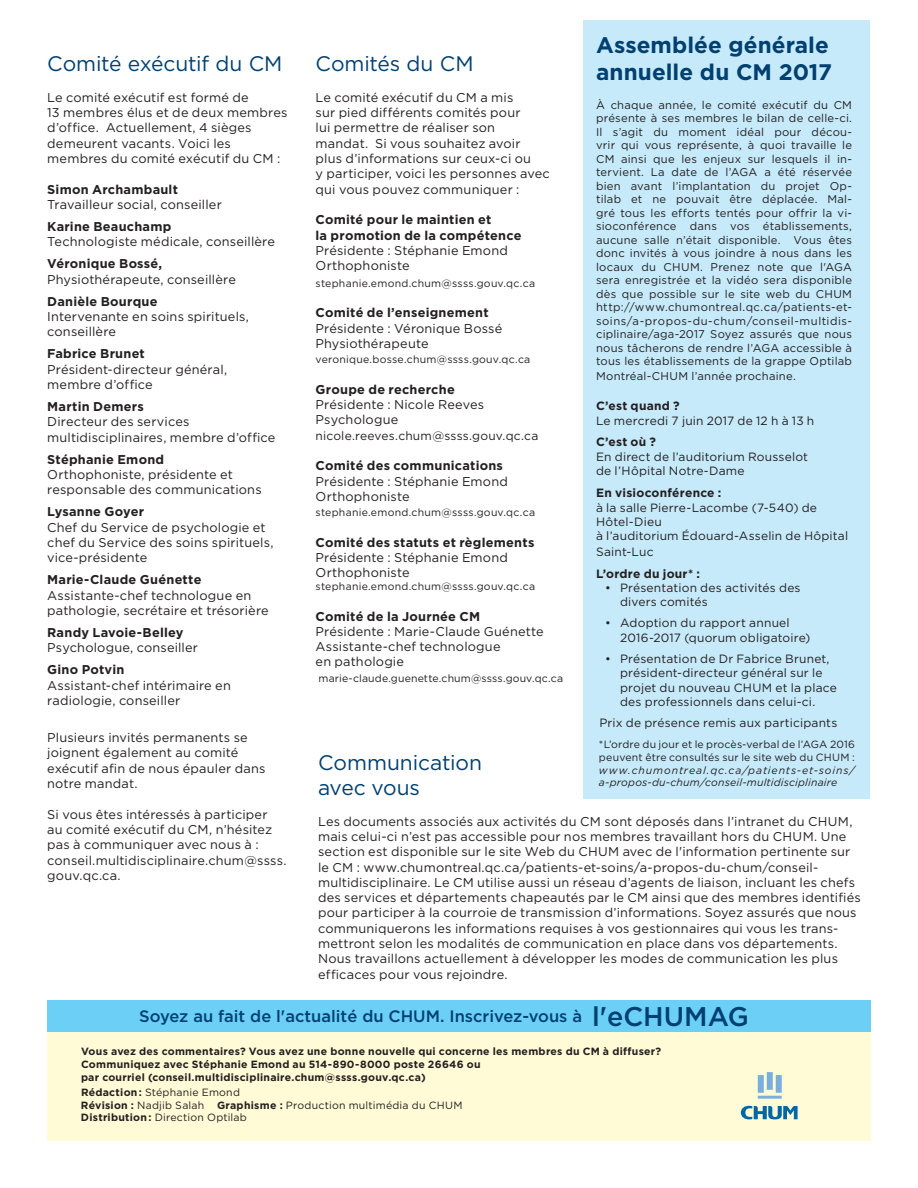
<style>
.page{position:relative;width:918px;height:1188px;background:#fff}
.page>*{position:absolute;margin:0;border:0;box-sizing:border-box;transform-origin:0 0}
.t1{font:700 22.5px/27px "Gotham";color:#004071}
.t2{font:21px/25.2px "Gotham";letter-spacing:-.005em;color:#004071}
.t3{font:500 16.5px "Gotham";color:#004071}
.t4{font:12.75px/15.3px "Gotham";letter-spacing:.015em;color:#231f20}
.t5{font:700 12.75px/15.3px "Gotham";letter-spacing:.02em;color:#231f20}
.t6{font:12px/14.4px "Gotham";letter-spacing:.015em;color:#231f20}
.t7{font:700 12px "Gotham";letter-spacing:.02em;color:#231f20}
.t8{font:11.25px/13.5px "Gotham";letter-spacing:.02em;color:#231f20;text-align:justify}
.t9{font:10.5px/12.6px "Gotham";letter-spacing:.02em;color:#231f20}
.t10{font:700 10.5px/12.6px "Gotham";letter-spacing:.025em;color:#231f20}
.t11{font:italic 10.5px/12.6px "Gotham";letter-spacing:.02em;color:#231f20}
.s1{font-size:27px}
.s2{font-weight:700}
</style>
<div class="page">
<div style="left:584px;top:21px;width:286px;height:778px;background:#c6eafa"></div>
<div style="left:47px;top:1026px;width:824px;height:115px;background:#fffbd6"></div>
<svg style="left:758px;top:1072px;width:24px;height:27px"></svg>
<svg style="left:741px;top:1105px;width:57px;height:15px"></svg>
<div style="left:47px;top:1001px;width:824px;height:31px;background:#6bcff6"></div>
<h2 class="t2" style="left:47px;top:51px;width:237px">Comité exécutif du CM</h2>
<p class="t4" style="left:47px;top:90px;width:242px">Le comité exécutif est formé de<br>13 membres élus et de deux membres d’office. Actuellement, 4 sièges demeurent vacants. Voici les membres du comité exécutif du CM :</p>
<p class="t5" style="left:47px;top:181px;width:132px">Simon Archambault</p>
<p class="t4" style="left:47px;top:197px;width:176px">Travailleur social, conseiller</p>
<p class="t5" style="left:47px;top:219px;width:126px">Karine Beauchamp</p>
<p class="t4" style="left:47px;top:234px;width:229px">Technologiste médicale, conseillère</p>
<p class="t5" style="left:47px;top:256px;width:116px">Véronique Bossé,</p>
<p class="t4" style="left:47px;top:271px;width:190px">Physiothérapeute, conseillère</p>
<p class="t5" style="left:47px;top:293px;width:112px">Danièle Bourque</p>
<p class="t4" style="left:47px;top:309px;width:203px">I ntervenante en soins spirituels, conseillère</p>
<p class="t5" style="left:47px;top:346px;width:99px">Fabrice Brunet</p>
<p class="t4" style="left:47px;top:361px;width:181px">Président-directeur général, membre d’office</p>
<p class="t5" style="left:47px;top:399px;width:98px">Martin Demers</p>
<p class="t4" style="left:47px;top:414px;width:230px">D irecteur des services multidisciplinaires, membre d’office</p>
<p class="t5" style="left:47px;top:451px;width:118px">Stéphanie Emond</p>
<p class="t4" style="left:47px;top:467px;width:216px">Orthophoniste, présidente et responsable des communications</p>
<p class="t5" style="left:47px;top:504px;width:98px">Lysanne Goyer</p>
<p class="t4" style="left:47px;top:519px;width:228px">Chef du Service de psychologie et chef du Service des soins spirituels, vice-présidente</p>
<p class="t5" style="left:47px;top:572px;width:156px">Marie-Claude Guénette</p>
<p class="t4" style="left:47px;top:587px;width:223px">Assistante-chef technologue en pathologie, secrétaire et trésorière</p>
<p class="t5" style="left:47px;top:625px;width:138px">Randy Lavoie-Belley</p>
<p class="t4" style="left:47px;top:640px;width:152px">Psychologue, conseiller</p>
<p class="t5" style="left:47px;top:662px;width:79px">Gino Potvin</p>
<p class="t4" style="left:47px;top:677px;width:185px">Assistant-chef intérimaire en radiologie, conseiller</p>
<p class="t4" style="left:47px;top:730px;width:220px">Plusieurs invités permanents se joignent également au comité exécutif afin de nous épauler dans notre mandat.</p>
<p class="t4" style="left:47px;top:806px;width:241px">Si vous êtes intéressés à participer<br>au comité exécutif du CM, n’hésitez pas à communiquer avec nous à : conseil.multidisciplinaire.chum@ssss. gouv.qc.ca.</p>
<h1 class="t1" style="left:596px;top:31px;width:237px">Assemblée générale annuelle du CM 2017</h1>
<p class="t8" style="left:596px;top:98px;width:257px">À chaque année, le comité exécutif du CM présente à ses membres le bilan de celle-ci.<br>I l s’agit du moment idéal pour décou&shy;vrir qui vous représente, à quoi travaille le CM ainsi que les enjeux sur lesquels il in&shy;tervient. La date de l’AGA a été réservée bien avant l’implantation du projet Op&shy;tilab et ne pouvait être déplacée. Mal&shy;gré tous les efforts tentés pour offrir la vi&shy;sioconférence dans vos établissements, aucune salle n’était disponible. Vous êtes donc invités à vous joindre à nous dans les locaux du CHUM. Prenez note que l'AGA sera enregistrée et la vidéo sera disponible dès que possible sur le site web du CHUM http://www.chumontreal.qc.ca/patients-et&shy;soins/a-propos-du-chum/conseil-multidis&shy;ciplinaire/aga-2017 Soyez assurés que nous nous tâcherons de rendre l’AGA accessible à tous les établissements de la grappe Optilab</p>
<p class="t8" style="left:596px;top:370px;width:201px">Montréal-CHUM l’année prochaine.</p>
<p class="t7" style="left:596px;top:399px;width:85px">C’est quand ?</p>
<p class="t6" style="left:596px;top:413px;width:220px">Le mercredi 7 juin 2017 de 12 h à 13 h</p>
<p class="t7" style="left:596px;top:435px;width:61px">C’est où ?</p>
<p class="t6" style="left:596px;top:449px;width:213px">En direct de l’auditorium Rousselot de l’Hôpital Notre-Dame</p>
<p class="t7" style="left:596px;top:486px;width:127px">En visioconférence :</p>
<p class="t6" style="left:596px;top:500px;width:254px">à la salle Pierre-Lacombe (7-540) de<br>Hôtel-Dieu<br>à l’auditorium Édouard-Asselin de Hôpital<br>Saint-Luc</p>
<p class="t7" style="left:596px;top:566px;width:105px">L’ordre du jour* :</p>
<p class="t6" style="left:620px;top:580px;width:182px;text-indent:-15px">• Présentation des activités des divers comités</p>
<p class="t6" style="left:620px;top:616px;width:192px;text-indent:-15px">• Adoption du rapport annuel<br>2016-2017 (quorum obligatoire)</p>
<p class="t6" style="left:620px;top:651px;width:218px;text-indent:-15px">• Présentation de D r Fabrice B runet, président-directeur général sur le projet du nouveau CHUM et la place des professionnels dans celui-ci.</p>
<p class="t6" style="left:599px;top:716px;width:240px">Prix de présence remis aux participants</p>
<p class="t9" style="left:599px;top:738px;width:257px">*L’ordre du jour et le procès-verbal de l’AGA 2016 peuvent être consultés sur le site web du CHUM :</p>
<p class="t11" style="left:599px;top:764px;width:257px">www.chumontreal.qc.ca/patients-et-soins/ a-propos-du-chum/conseil-multidisciplinaire</p>
<h2 class="t2" style="left:316px;top:51px;width:160px">Comités du CM</h2>
<p class="t4" style="left:316px;top:90px;width:236px">Le comité exécutif du CM a mis<br>sur pied différents comités pour<br>lui permettre de réaliser son mandat. Si vous souhaitez avoir plus d’informations sur ceux-ci ou<br>y participer, voici les personnes avec qui vous pouvez communiquer :</p>
<p class="t5" style="left:316px;top:212px;width:208px">Comité pour le maintien et<br>la promotion de la compétence</p>
<p class="t4" style="left:316px;top:243px;width:194px">Présidente : Stéphanie Emond<br>Orthophoniste</p>
<p class="t9" style="left:316px;top:277px;width:221px">stephanie.emond.chum@ssss.gouv.qc.ca</p>
<p class="t5" style="left:316px;top:305px;width:175px">Comité de l’enseignement</p>
<p class="t4" style="left:316px;top:320px;width:188px">Présidente : Véronique Bossé<br>Physiothérapeute</p>
<p class="t9" style="left:316px;top:353px;width:216px">veronique.bosse.chum@ssss.gouv.qc.ca</p>
<p class="t5" style="left:316px;top:382px;width:141px">Groupe de recherche</p>
<p class="t4" style="left:316px;top:397px;width:170px">Présidente : N icole Reeves<br>Psychologue</p>
<p class="t6" style="left:316px;top:428px;width:224px">nicole.reeves.chum@ssss.gouv.qc.ca</p>
<p class="t5" style="left:316px;top:458px;width:189px">Comité des communications</p>
<p class="t4" style="left:316px;top:473px;width:194px">Présidente : Stéphanie Emond<br>Orthophoniste</p>
<p class="t9" style="left:316px;top:506px;width:221px">stephanie.emond.chum@ssss.gouv.qc.ca</p>
<p class="t5" style="left:316px;top:535px;width:220px">Comité des statuts et règlements</p>
<p class="t4" style="left:316px;top:550px;width:194px">Présidente : Stéphanie Emond<br>Orthophoniste</p>
<p class="t9" style="left:316px;top:580px;width:221px">stephanie.emond.chum@ssss.gouv.qc.ca</p>
<p class="t5" style="left:316px;top:608px;width:166px">Comité de la Journée CM</p>
<p class="t4" style="left:316px;top:624px;width:230px">Présidente : Marie-Claude Guénette<br>Assistante-chef technologue<br>en pathologie</p>
<p class="t9" style="left:319px;top:672px;width:246px">marie-claude.guenette.chum@ssss.gouv.qc.ca</p>
<h2 class="t2" style="left:318px;top:750px;width:165px">Communication avec vous</h2>
<p class="t4" style="left:318px;top:813px;width:544px">Les documents associés aux activités du CM sont déposés dans l’intranet du CHUM, mais celui-ci n’est pas accessible pour nos membres travaillant hors du CHUM. Une section est disponible sur le site Web du CHUM avec de l'information pertinente sur le CM : www.chumontreal.qc.ca/patients-et-soins/a-propos-du-chum/conseil&shy;multidisciplinaire. Le CM utilise aussi un réseau d’agents de liaison, incluant les chefs des services et départements chapeautés par le CM ainsi que des membres identifiés pour participer à la courroie de transmission d’informations. Soyez assurés que nous communiquerons les informations requises à vos gestionnaires qui vous les trans&shy;mettront selon les modalités de communication en place dans vos départements.<br>Nous travaillons actuellement à développer les modes de communication les plus efficaces pour vous rejoindre.</p>
<p class="t3" style="left:139px;top:1007px;width:611px">Soyez au fait de l'actualité du CHUM. Inscrivez-vous à <span class="s1">l'eCHUMAG</span></p>
<p class="t10" style="left:81px;top:1045px;width:582px">Vous avez des commentaires? Vous avez une bonne nouvelle qui concerne les membres du CM à diffuser?<br>Communiquez avec Stéphanie Emond au 514-890-8000 poste 26646 ou<br>par courriel (conseil.multidisciplinaire.chum@ssss.gouv.qc.ca)</p>
<p class="t9" style="left:81px;top:1086px;width:383px"><span class="s2">Rédaction:</span> Stéphanie Emond<br><span class="s2">Révision :</span> Nadjib Salah <span class="s2">Graphisme :</span> Production multimédia du CHUM<br><span class="s2">Distribution:</span> D irection Optilab</p>
</div>
